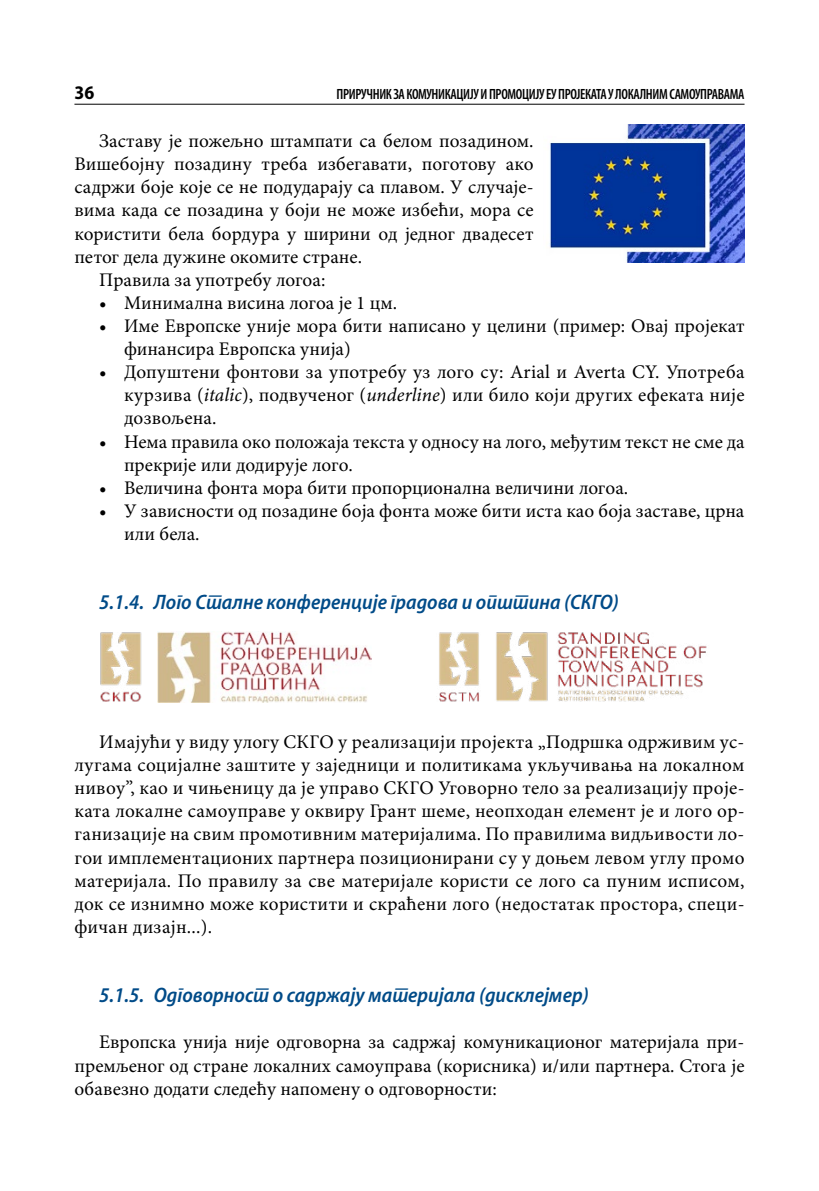
<style>
.page{position:relative;width:819px;height:1191px;background:#fff}
.page>*{position:absolute;margin:0;border:0;box-sizing:border-box;transform-origin:0 0}
.t1{font:italic 600 semi-condensed 21px "Myriad Pro";color:#004b88}
.t2{font:19.25px/23.1px "Minion Pro";color:#000}
.t3{font:700 semi-condensed 19.25px "Myriad Pro";color:#000}
.t4{font:600 condensed 14.88px "Myriad Pro";letter-spacing:-.025em;color:#000;scale:.95 1}
.s1{font-style:italic}
</style>
<div class="page">
<hr style="left:74px;top:104px;width:670px;height:1px;background:#000">
<img style="left:549px;top:124px;width:195px;height:139px">
<img style="left:158px;top:631px;width:213px;height:71px">
<img style="left:496px;top:632px;width:211px;height:69px">
<img style="left:101px;top:632px;width:40px;height:69px">
<img style="left:439px;top:632px;width:40px;height:69px">
<p class="t3" style="left:74px;top:82px;width:21px">36</p>
<p class="t4" style="left:336px;top:86px;width:431px">ПРИРУЧНИК ЗА КОМУНИКАЦИЈУ И ПРОМОЦИЈУ ЕУ ПРОЈЕКАТА У ЛОКАЛНИМ САМОУПРАВАМА</p>
<p class="t2" style="left:99px;top:130px;width:436px">Заставу је пожељно штампати са белом позадином.</p>
<p class="t2" style="left:74px;top:153px;width:460px">Вишебојну позадину треба избегавати, поготову ако</p>
<p class="t2" style="left:74px;top:176px;width:460px">садржи боје које се не подударају са плавом. У случаје-</p>
<p class="t2" style="left:74px;top:200px;width:460px">вима када се позадина у боји не може избећи, мора се</p>
<p class="t2" style="left:74px;top:223px;width:460px">користити бела бордура у ширини од једног двадесет</p>
<p class="t2" style="left:74px;top:246px;width:289px">петог дела дужине окомите стране.</p>
<p class="t2" style="left:99px;top:269px;width:228px">Правила за употребу логоа:</p>
<p class="t2" style="left:99px;top:292px;width:299px">• Минимална висина логоа је 1 цм.</p>
<p class="t2" style="left:124px;top:315px;width:622px;text-indent:-25px">• Име Европске уније мора бити написано у целини (пример: Овај пројекат финансира Европска унија)</p>
<p class="t2" style="left:124px;top:361px;width:622px;text-align:justify;text-indent:-25px">• Допуштени фонтови за употребу уз лого су: Arial и Averta CY. Употреба курзива (<span class="s1">italic</span>), подвученог (<span class="s1">underline</span>) или било који других ефеката није дозвољена.</p>
<p class="t2" style="left:124px;top:431px;width:622px;text-indent:-25px">• Нема правила око положаја текста у односу на лого, међутим текст не сме да прекрије или додирује лого.</p>
<p class="t2" style="left:99px;top:477px;width:530px">• Величина фонта мора бити пропорционална величини логоа.</p>
<p class="t2" style="left:124px;top:500px;width:621px;text-indent:-25px">• У зависности од позадине боја фонта може бити иста као боја заставе, црна или бела.</p>
<p class="t1" style="left:99px;top:591px;width:521px">5.1.4. Лого Сталне конференције градова и општина (СКГО)</p>
<p class="t2" style="left:74px;top:731px;width:671px;text-align:justify;text-indent:25px">Имајући у виду улогу СКГО у реализацији пројекта „Подршка одрживим ус&shy;лугама социјалне заштите у заједници и политикама укључивања на локалном нивоу”, као и чињеницу да је управо СКГО Уговорно тело за реализацију проје&shy;ката локалне самоуправе у оквиру Грант шеме, неопходан елемент је и лого ор&shy;ганизације на свим промотивним материјалима. По правилима видљивости ло&shy;гои имплементационих партнера позиционирани су у доњем левом углу промо материјала. По правилу за све материјале користи се лого са пуним исписом, док се изнимно може користити и скраћени лого (недостатак простора, специ&shy;фичан дизајн...).</p>
<p class="t1" style="left:99px;top:983px;width:491px">5.1.5. Одговорност о садржају материјала (дисклејмер)</p>
<p class="t2" style="left:74px;top:1031px;width:671px;text-align:justify;text-indent:25px">Европска унија није одговорна за садржај комуникационог материјала при&shy;премљеног од стране локалних самоуправа (корисника) и/или партнера. Стога је обавезно додати следећу напомену о одговорности:</p>
</div>
